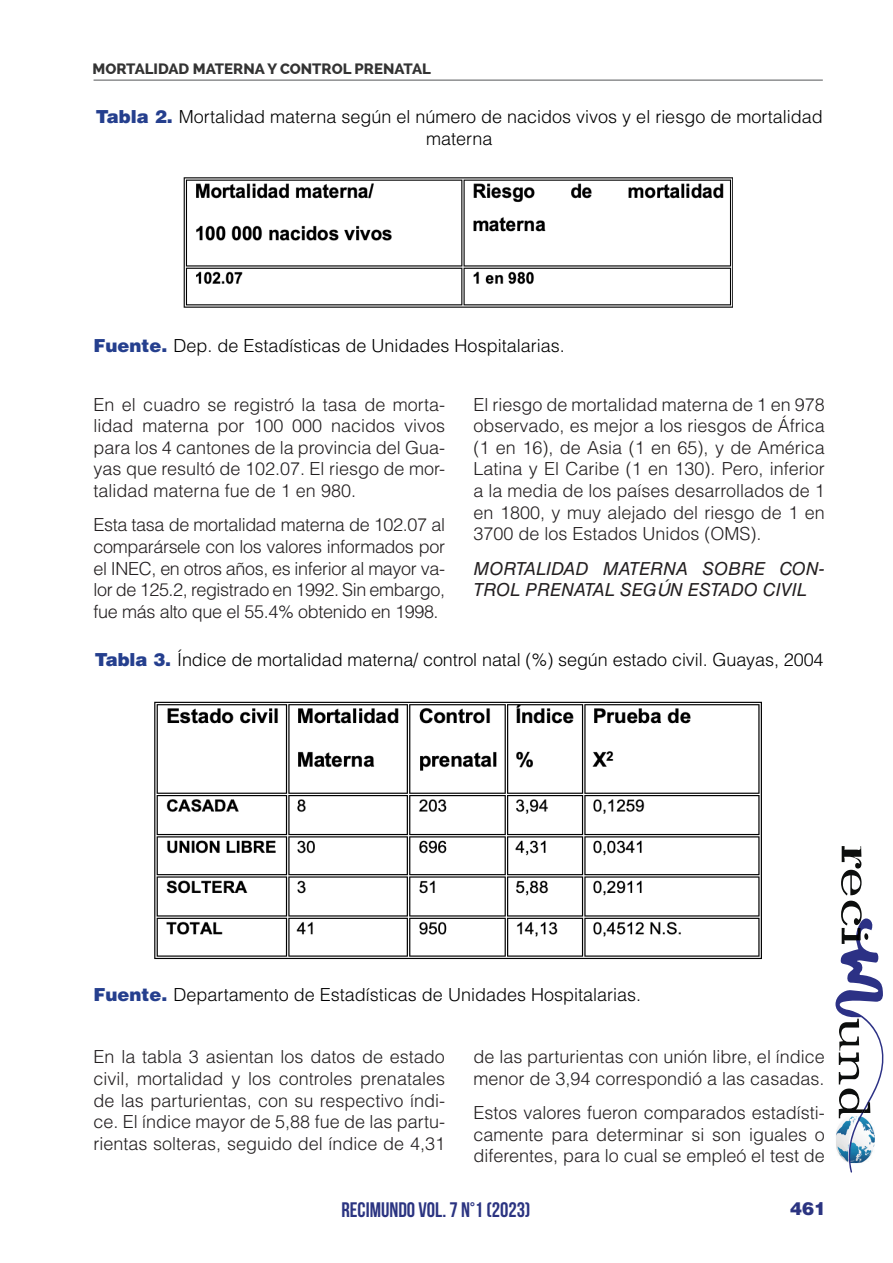
<style>
.page{position:relative;width:893px;height:1263px;background:#fff}
.page>*{position:absolute;margin:0;border:0;box-sizing:border-box;transform-origin:0 0}
.t1{font:700 21px "Bebas Neue";color:#2b3481}
.t2{font:300 18px/21.6px "Helvetica LT Std";color:#231f20;text-align:justify}
.t3{font:300 18px/21.6px "Helvetica LT Std";color:#000;text-align:center}
.t4{font:italic 18px/21.6px "Helvetica LT Std";color:#231f20}
.t5{font:900 18px "Helvetica LT Std";color:#2b3481}
.t6{font:800 15px "Raleway";color:#333}
.s1{font-weight:900;color:#253f8e}
</style>
<div class="page">
<hr style="left:94px;top:80px;width:729px;height:1px;background:#545557">
<svg style="left:841px;top:846px;width:20px;height:49px"></svg>
<svg style="left:835px;top:901px;width:49px;height:272px"></svg>
<img style="left:184px;top:177px;width:548px;height:131px">
<img style="left:154px;top:701px;width:608px;height:259px">
<p class="t6" style="left:92px;top:60px;width:340px">MORTALIDAD MATERNA Y CONTROL PRENATAL</p>
<p class="t3" style="left:96px;top:106px;width:728px"><span class="s1">Tabla 2.</span> Mortalidad materna según el número de nacidos vivos y el riesgo de mortalidad materna</p>
<p class="t3" style="left:94px;top:335px;width:473px"><span class="s1">Fuente.</span> Dep. de Estadísticas de Unidades Hospitalarias.</p>
<p class="t2" style="left:94px;top:393px;width:353px">En el cuadro se registró la tasa de morta&shy;lidad materna por 100 000 nacidos vivos para los 4 cantones de la provincia del Gua&shy;yas que resultó de 102.07. El riesgo de mor&shy;talidad materna fue de 1 en 980.</p>
<p class="t2" style="left:94px;top:514px;width:353px">Esta tasa de mortalidad materna de 102.07 al comparársele con los valores informados por el INEC, en otros años, es inferior al mayor va&shy;lor de 125.2, registrado en 1992. Sin embargo, fue más alto que el 55.4% obtenido en 1998.</p>
<p class="t2" style="left:473px;top:393px;width:353px">El riesgo de mortalidad materna de 1 en 978 observado, es mejor a los riesgos de África (1 en 16), de Asia (1 en 65), y de América Latina y El Caribe (1 en 130). Pero, inferior a la media de los países desarrollados de 1 en 1800, y muy alejado del riesgo de 1 en 3700 de los Estados Unidos (OMS).</p>
<p class="t4" style="left:473px;top:557px;width:353px">MORTALIDAD MATERNA SOBRE CON-<br>TROL PRENATAL SEGÚN ESTADO CIVIL</p>
<p class="t3" style="left:95px;top:648px;width:730px"><span class="s1">Tabla 3.</span> Índice de mortalidad materna/ control natal (%) según estado civil. Guayas, 2004</p>
<p class="t3" style="left:94px;top:984px;width:549px"><span class="s1">Fuente.</span> Departamento de Estadísticas de Unidades Hospitalarias.</p>
<p class="t2" style="left:94px;top:1046px;width:353px">En la tabla 3 asientan los datos de estado civil, mortalidad y los controles prenatales de las parturientas, con su respectivo índi&shy;ce. El índice mayor de 5,88 fue de las partu&shy;rientas solteras, seguido del índice de 4,31</p>
<p class="t2" style="left:473px;top:1046px;width:353px">de las parturientas con unión libre, el índice menor de 3,94 correspondió a las casadas.</p>
<p class="t2" style="left:473px;top:1102px;width:353px">Estos valores fueron comparados estadísti&shy;camente para determinar si son iguales o diferentes, para lo cual se empleó el test de</p>
<p class="t1" style="left:341px;top:1198px;width:190px">RECIMUNDO VOL. 7 N°1 (2023)</p>
<p class="t5" style="left:790px;top:1197px;width:38px">461</p>
</div>
